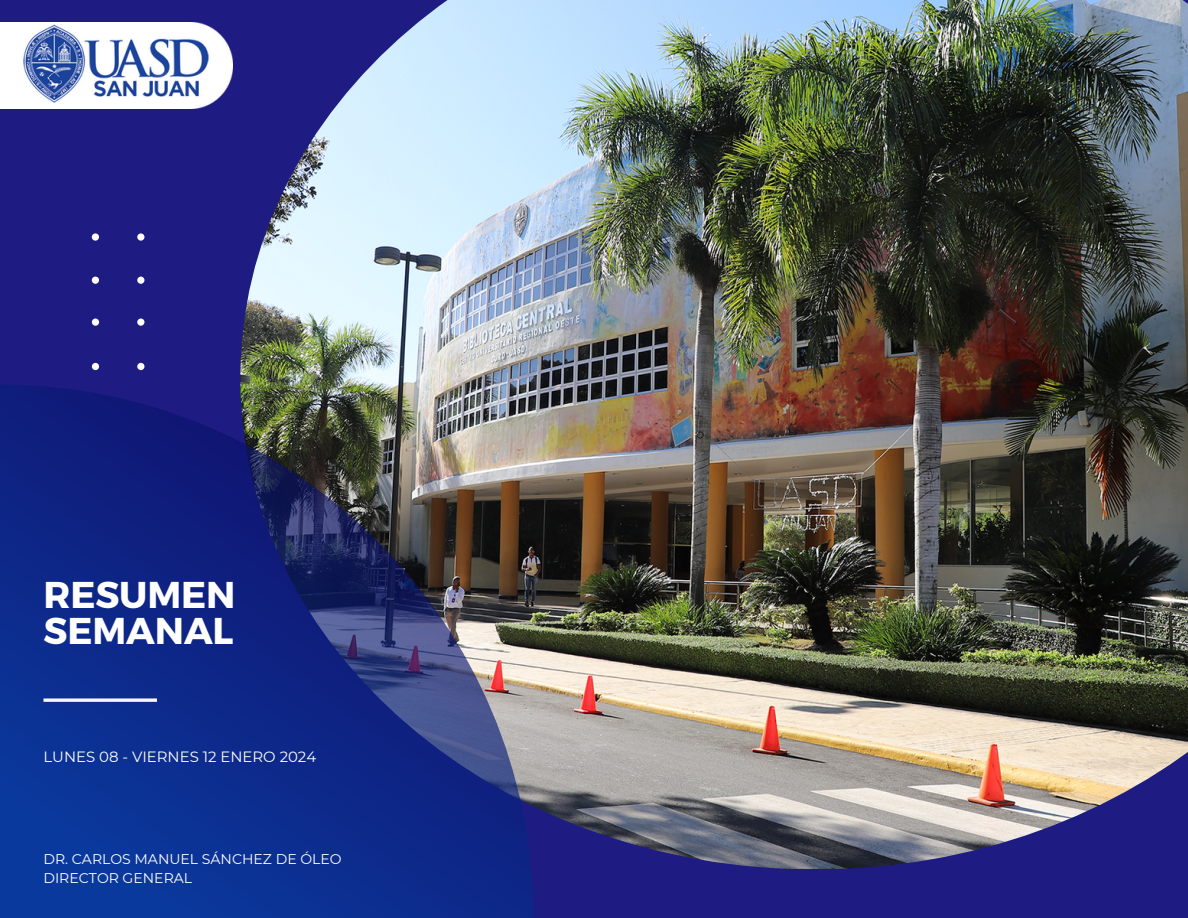
<style>
.page{position:relative;width:1188px;height:918px;background:#1e1c82}
.page>*{position:absolute;margin:0;border:0;box-sizing:border-box;transform-origin:0 0}
.t1{font:700 37.35px/35.7px "Montserrat";letter-spacing:-.005em;color:#fff}
.t2{font:14.85px "Montserrat";color:#fff}
.t3{font:14.1px "Montserrat";color:#fff}
</style>
<div class="page">
<img style="left:240px;top:0;width:948px;height:869px">
<img style="left:0;top:385px;width:533px;height:533px">
<img style="left:0;top:23px;width:233px;height:85px">
<svg style="left:43px;top:698px;width:114px;height:4px"></svg>
<svg style="left:92px;top:233px;width:53px;height:137px"></svg>
<p class="t1" style="left:43px;top:575px;width:194px">RESUMEN<br>SEMANAL</p>
<p class="t2" style="left:43px;top:748px;width:274px">LUNES 08 - VIERNES 12 ENERO 2024</p>
<p class="t3" style="left:43px;top:850px;width:300px">DR. CARLOS MANUEL SÁNCHEZ DE ÓLEO</p>
<p class="t3" style="left:43px;top:869px;width:150px">DIRECTOR GENERAL</p>
</div>
